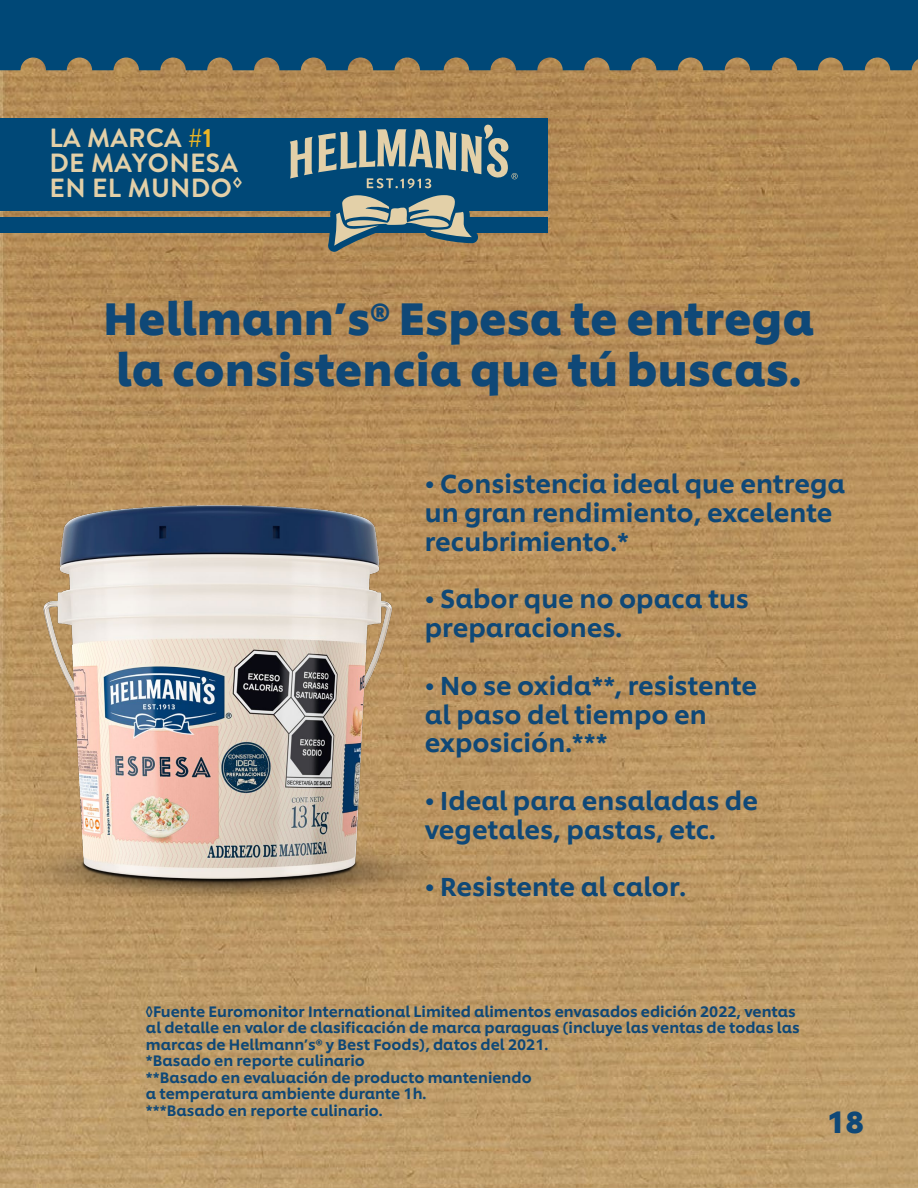
<style>
.page{position:relative;width:918px;height:1188px;background:#fff}
.page>*{position:absolute;margin:0;border:0;box-sizing:border-box;transform-origin:0 0}
.t1{font:700 45px/51px "Unilever Shilling";color:#0f4877}
.t2{font:700 30px "Unilever Shilling";color:#0f4877}
.t3{font:700 26.4px/24.9px "Brandon Grotesque";letter-spacing:.01em;color:#e3d0a8}
.t4{font:500 25.65px/28.8px "Unilever Shilling";color:#0f4877}
.t5{font:500 15px/16.5px "Unilever Shilling";color:#0f4877}
.s1{color:#eab526}
</style>
<div class="page">
<img style="left:0;top:70px;width:918px;height:1118px">
<svg style="left:0;top:0;width:918px;height:70px;background:#0c4c74"></svg>
<img style="left:0;top:476px;width:487px;height:478px">
<div style="left:0;top:119px;width:547px;height:92px;background:#004877"></div>
<div style="left:0;top:217px;width:547px;height:16px;background:#004877"></div>
<svg style="left:283px;top:124px;width:241px;height:128px"></svg>
<h3 class="t3" style="left:50px;top:126px;width:195px">LA MARCA <span class="s1">#1<br></span>DE MAYONESA<br>EN EL MUNDO<sup>◊</sup></h3>
<h1 class="t1" style="left:104px;top:289px;width:712px">Hellmann’s® Espesa te entrega la consistencia que tú buscas.</h1>
<h3 class="t4" style="left:425px;top:467px;width:422px">• Consistencia ideal que entrega un gran rendimiento, excelente recubrimiento.*</h3>
<h3 class="t4" style="left:425px;top:582px;width:326px">• Sabor que no opaca tus preparaciones.</h3>
<h3 class="t4" style="left:425px;top:669px;width:334px">• No se oxida**, resistente al paso del tiempo en exposición.***</h3>
<h3 class="t4" style="left:425px;top:784px;width:335px">• Ideal para ensaladas de vegetales, pastas, etc.</h3>
<h3 class="t4" style="left:425px;top:870px;width:263px">• Resistente al calor.</h3>
<p class="t5" style="left:146px;top:1001px;width:655px">◊Fuente Euromonitor International Limited alimentos envasados edición 2022, ventas al detalle en valor de clasificación de marca paraguas (incluye las ventas de todas las marcas de Hellmann’s® y Best Foods), datos del 2021.<br>*Basado en reporte culinario<br>**Basado en evaluación de producto manteniendo<br>a temperatura ambiente durante 1h.<br>***Basado en reporte culinario.</p>
<h2 class="t2" style="left:827px;top:1099px;width:39px">18</h2>
</div>
